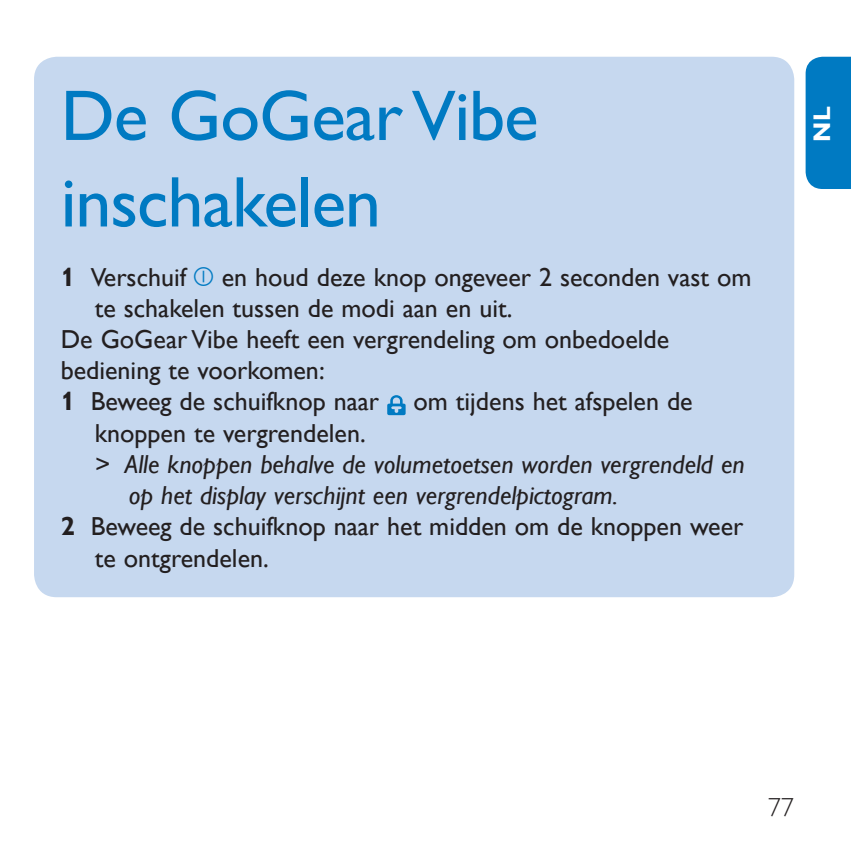
<style>
.page{position:relative;width:851px;height:851px;background:#fff}
.page>*{position:absolute;margin:0;border:0;box-sizing:border-box;transform-origin:0 0}
.t1{font:72px "Gill Sans Alt One WGL";letter-spacing:-.015em;color:#007ac2}
.t2{font:26px "Gill Sans Alt One WGL";color:#231f20}
.t3{font:italic 26px "Gill Sans Alt One WGL";color:#231f20}
.t4{font:26px "Gill Sans Alt One WGL Light";color:#231f20}
.t5{font:700 24px "Gill Sans Alt One WGL";color:#fff}
.s1{font-weight:700}
.s2{font-family:"Audio Six 6";color:#007ac2}
</style>
<div class="page">
<div style="left:805px;top:57px;width:45px;height:132px;background:#007ac2"></div>
<div style="left:34px;top:57px;width:760px;height:540px;background:#c6d8ef;border-radius:23px"></div>
<svg style="left:387px;top:395px;width:18px;height:20px"></svg>
<h1 class="t1" style="left:61px;top:66px;width:479px">De GoGear Vibe</h1>
<h1 class="t1" style="left:61px;top:153px;width:322px">inschakelen</h1>
<p class="t2" style="left:61px;top:259px;width:692px"><span class="s1">1</span> Verschuif <span class="s2">z</span> en houd deze knop ongeveer 2 seconden vast om</p>
<p class="t2" style="left:95px;top:290px;width:419px">te schakelen tussen de modi aan en uit.</p>
<p class="t2" style="left:61px;top:321px;width:610px">De GoGear Vibe heeft een vergrendeling om onbedoelde</p>
<p class="t2" style="left:61px;top:352px;width:265px">bediening te voorkomen:</p>
<p class="t2" style="left:61px;top:384px;width:320px"><span class="s1">1</span> Beweeg de schuifknop naar</p>
<p class="t2" style="left:413px;top:384px;width:280px">om tijdens het afspelen de</p>
<p class="t2" style="left:95px;top:415px;width:272px">knoppen te vergrendelen.</p>
<p class="t3" style="left:95px;top:446px;width:651px">&gt; Alle knoppen behalve de volumetoetsen worden vergrendeld en</p>
<p class="t3" style="left:129px;top:477px;width:490px">op het display verschijnt een vergrendelpictogram.</p>
<p class="t2" style="left:61px;top:508px;width:684px"><span class="s1">2</span> Beweeg de schuifknop naar het midden om de knoppen weer</p>
<p class="t2" style="left:95px;top:540px;width:175px">te ontgrendelen.</p>
<p class="t5" style="left:805px;top:141px;width:37px;rotate:-90deg">nl</p>
<p class="t4" style="left:768px;top:790px;width:27px">77</p>
</div>
